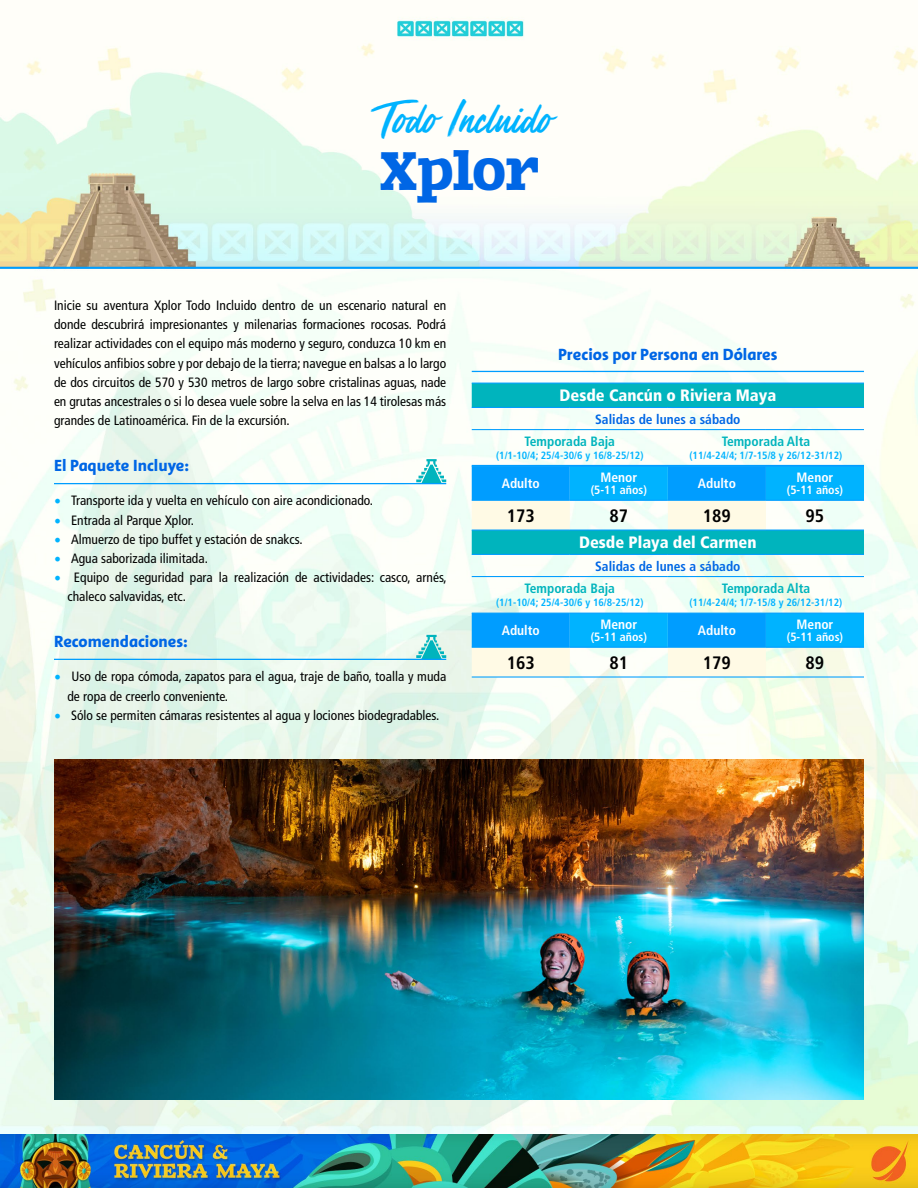
<style>
.page{position:relative;width:918px;height:1188px;background:#fff}
.page>*{position:absolute;margin:0;border:0;box-sizing:border-box;transform-origin:0 0}
.t1{font:52.5px "Zantroke";letter-spacing:-.005em;color:#0066e5;scale:.92 1}
.t2{font:45px "Mega Fresh";color:#00b3ff}
.t3{font:700 condensed 18px "Frutiger";color:#000}
.t4{font:800 16.5px "Whitbread Thesis";color:#0066e5}
.t5{font:900 condensed 16.5px "Frutiger";color:#fff}
.t6{font:condensed 13.5px/19.2px "Frutiger";color:#000}
.t7{font:700 condensed 13.5px "Frutiger";color:#00b4bd}
.t8{font:700 condensed 13.5px "Frutiger";color:#fff}
.t9{font:700 condensed 13.5px "Frutiger";color:#0066e5}
.t10{font:700 condensed 12px "Frutiger";color:#fff}
.t11{font:700 condensed 10.5px "Frutiger";color:#00b3ff}
.s1{font-family:"Minion Pro";font-stretch:normal;font-size:18px;color:#00b3ff}
</style>
<div class="page">
<img style="left:0;top:17px;width:918px;height:1117px">
<img style="left:0;top:1134px;width:918px;height:54px">
<hr style="left:0;top:267px;width:918px;height:2px;background:#009dff">
<img style="left:54px;top:759px;width:810px;height:340px">
<svg style="left:472px;top:384px;width:392px;height:81px"></svg>
<div style="left:472px;top:467px;width:98px;height:33px;background:#009dff"></div>
<svg style="left:570px;top:467px;width:294px;height:180px"></svg>
<svg style="left:472px;top:501px;width:294px;height:175px"></svg>
<hr style="left:472px;top:383px;width:98px;height:1px;background:#009dff">
<hr style="left:570px;top:383px;width:98px;height:1px;background:#009dff">
<hr style="left:668px;top:383px;width:98px;height:1px;background:#009dff">
<hr style="left:766px;top:383px;width:98px;height:1px;background:#009dff">
<hr style="left:472px;top:530px;width:98px;height:1px;background:#009dff">
<hr style="left:570px;top:530px;width:98px;height:1px;background:#009dff">
<hr style="left:668px;top:530px;width:98px;height:1px;background:#009dff">
<hr style="left:766px;top:530px;width:98px;height:1px;background:#009dff">
<hr style="left:472px;top:676px;width:98px;height:2px;background:#009dff">
<hr style="left:570px;top:676px;width:98px;height:2px;background:#009dff">
<hr style="left:668px;top:676px;width:98px;height:2px;background:#009dff">
<hr style="left:766px;top:676px;width:98px;height:2px;background:#009dff">
<hr style="left:472px;top:407px;width:98px;height:1px;background:#009dff">
<hr style="left:570px;top:407px;width:98px;height:1px;background:#009dff">
<hr style="left:668px;top:407px;width:98px;height:1px;background:#009dff">
<hr style="left:766px;top:407px;width:98px;height:1px;background:#009dff">
<hr style="left:472px;top:554px;width:98px;height:1px;background:#009dff">
<hr style="left:570px;top:554px;width:98px;height:1px;background:#009dff">
<hr style="left:668px;top:554px;width:98px;height:1px;background:#009dff">
<hr style="left:766px;top:554px;width:98px;height:1px;background:#009dff">
<hr style="left:472px;top:429px;width:98px;height:1px;background:#009dff">
<hr style="left:570px;top:429px;width:98px;height:1px;background:#009dff">
<hr style="left:668px;top:429px;width:98px;height:1px;background:#009dff">
<hr style="left:766px;top:429px;width:98px;height:1px;background:#009dff">
<hr style="left:472px;top:466px;width:98px;height:1px;background:#009dff">
<hr style="left:668px;top:466px;width:98px;height:1px;background:#009dff">
<hr style="left:472px;top:576px;width:98px;height:1px;background:#009dff">
<hr style="left:570px;top:576px;width:98px;height:1px;background:#009dff">
<hr style="left:668px;top:576px;width:98px;height:1px;background:#009dff">
<hr style="left:766px;top:576px;width:98px;height:1px;background:#009dff">
<hr style="left:472px;top:613px;width:98px;height:1px;background:#009dff">
<hr style="left:668px;top:613px;width:98px;height:1px;background:#009dff">
<hr style="left:570px;top:466px;width:98px;height:1px;background:#009dff">
<hr style="left:766px;top:466px;width:98px;height:1px;background:#009dff">
<hr style="left:570px;top:613px;width:98px;height:1px;background:#009dff">
<hr style="left:766px;top:613px;width:98px;height:1px;background:#009dff">
<hr style="left:472px;top:500px;width:98px;height:1px;background:#009dff">
<hr style="left:570px;top:500px;width:98px;height:1px;background:#009dff">
<hr style="left:668px;top:500px;width:98px;height:1px;background:#009dff">
<hr style="left:766px;top:500px;width:98px;height:1px;background:#009dff">
<hr style="left:472px;top:647px;width:98px;height:1px;background:#009dff">
<hr style="left:570px;top:647px;width:98px;height:1px;background:#009dff">
<hr style="left:668px;top:647px;width:98px;height:1px;background:#009dff">
<hr style="left:766px;top:647px;width:98px;height:1px;background:#009dff">
<svg style="left:416px;top:459px;width:30px;height:24px"></svg>
<svg style="left:416px;top:635px;width:30px;height:24px"></svg>
<hr style="left:54px;top:483px;width:392px;height:1px;background:#009dff">
<hr style="left:54px;top:659px;width:392px;height:1px;background:#009dff">
<hr style="left:472px;top:371px;width:392px;height:1px;background:#009dff">
<hr style="left:472px;top:465px;width:392px;height:1px;background:#009dff">
<h2 class="t2" style="left:379px;top:95px;width:174px">Todo Incluido</h2>
<h1 class="t1" style="left:380px;top:135px;width:175px">Xplor</h1>
<p class="t6" style="left:54px;top:296px;width:394px;text-align:justify">Inicie su aventura Xplor Todo Incluido dentro de un escenario natural en donde descubrirá impresionantes y milenarias formaciones rocosas. Podrá realizar actividades con el equipo más moderno y seguro, conduzca 10 km en vehículos anfibios sobre y por debajo de la tierra; navegue en balsas a lo largo de dos circuitos de 570 y 530 metros de largo sobre cristalinas aguas, nade en grutas ancestrales o si lo desea vuele sobre la selva en las 14 tirolesas más grandes de Latinoamérica. Fin de la excursión.</p>
<p class="t4" style="left:54px;top:456px;width:137px">El Paquete Incluye:</p>
<p class="t6" style="left:54px;top:491px;width:321px"><span class="s1">•</span> Transporte ida y vuelta en vehículo con aire acondicionado.</p>
<p class="t6" style="left:54px;top:510px;width:141px"><span class="s1">•</span> Entrada al Parque Xplor.</p>
<p class="t6" style="left:54px;top:530px;width:250px"><span class="s1">•</span> Almuerzo de tipo buffet y estación de snakcs.</p>
<p class="t6" style="left:54px;top:549px;width:155px"><span class="s1">•</span> Agua saborizada ilimitada.</p>
<p class="t6" style="left:68px;top:568px;width:381px;text-indent:-14px"><span class="s1">•</span> Equipo de seguridad para la realización de actividades: casco, arnés, chaleco salvavidas, etc.</p>
<p class="t4" style="left:54px;top:632px;width:136px">Recomendaciones:</p>
<p class="t6" style="left:68px;top:667px;width:380px;text-indent:-14px"><span class="s1">•</span> Uso de ropa cómoda, zapatos para el agua, traje de baño, toalla y muda de ropa de creerlo conveniente.</p>
<p class="t6" style="left:54px;top:706px;width:387px"><span class="s1">•</span> Sólo se permiten cámaras resistentes al agua y lociones biodegradables.</p>
<p class="t4" style="left:558px;top:345px;width:221px">Precios por Persona en Dólares</p>
<p class="t5" style="left:560px;top:386px;width:218px">Desde Cancún o Riviera Maya</p>
<p class="t9" style="left:595px;top:411px;width:147px">Salidas de lunes a sábado</p>
<p class="t7" style="left:525px;top:433px;width:92px">Temporada Baja</p>
<p class="t11" style="left:496px;top:449px;width:149px">(1/1-10/4; 25/4-30/6 y 16/8-25/12)</p>
<p class="t7" style="left:722px;top:433px;width:90px">Temporada Alta</p>
<p class="t11" style="left:690px;top:449px;width:154px">(11/4-24/4; 1/7-15/8 y 26/12-31/12)</p>
<p class="t8" style="left:502px;top:476px;width:40px">Adulto</p>
<p class="t8" style="left:600px;top:470px;width:38px">Menor</p>
<p class="t10" style="left:591px;top:483px;width:58px">(5-11 años)</p>
<p class="t8" style="left:698px;top:476px;width:40px">Adulto</p>
<p class="t8" style="left:797px;top:470px;width:38px">Menor</p>
<p class="t10" style="left:787px;top:483px;width:58px">(5-11 años)</p>
<h3 class="t3" style="left:507px;top:505px;width:30px">173</h3>
<h3 class="t3" style="left:609px;top:505px;width:20px">87</h3>
<h3 class="t3" style="left:703px;top:505px;width:30px">189</h3>
<h3 class="t3" style="left:806px;top:505px;width:20px">95</h3>
<p class="t5" style="left:579px;top:533px;width:179px">Desde Playa del Carmen</p>
<p class="t9" style="left:595px;top:558px;width:147px">Salidas de lunes a sábado</p>
<p class="t7" style="left:525px;top:580px;width:92px">Temporada Baja</p>
<p class="t11" style="left:496px;top:596px;width:149px">(1/1-10/4; 25/4-30/6 y 16/8-25/12)</p>
<p class="t7" style="left:722px;top:580px;width:90px">Temporada Alta</p>
<p class="t11" style="left:690px;top:596px;width:154px">(11/4-24/4; 1/7-15/8 y 26/12-31/12)</p>
<p class="t8" style="left:502px;top:623px;width:40px">Adulto</p>
<p class="t8" style="left:600px;top:617px;width:38px">Menor</p>
<p class="t10" style="left:591px;top:630px;width:58px">(5-11 años)</p>
<p class="t8" style="left:698px;top:623px;width:40px">Adulto</p>
<p class="t8" style="left:797px;top:617px;width:38px">Menor</p>
<p class="t10" style="left:787px;top:630px;width:58px">(5-11 años)</p>
<h3 class="t3" style="left:507px;top:652px;width:30px">163</h3>
<h3 class="t3" style="left:609px;top:652px;width:20px">81</h3>
<h3 class="t3" style="left:703px;top:652px;width:30px">179</h3>
<h3 class="t3" style="left:806px;top:652px;width:20px">89</h3>
</div>
